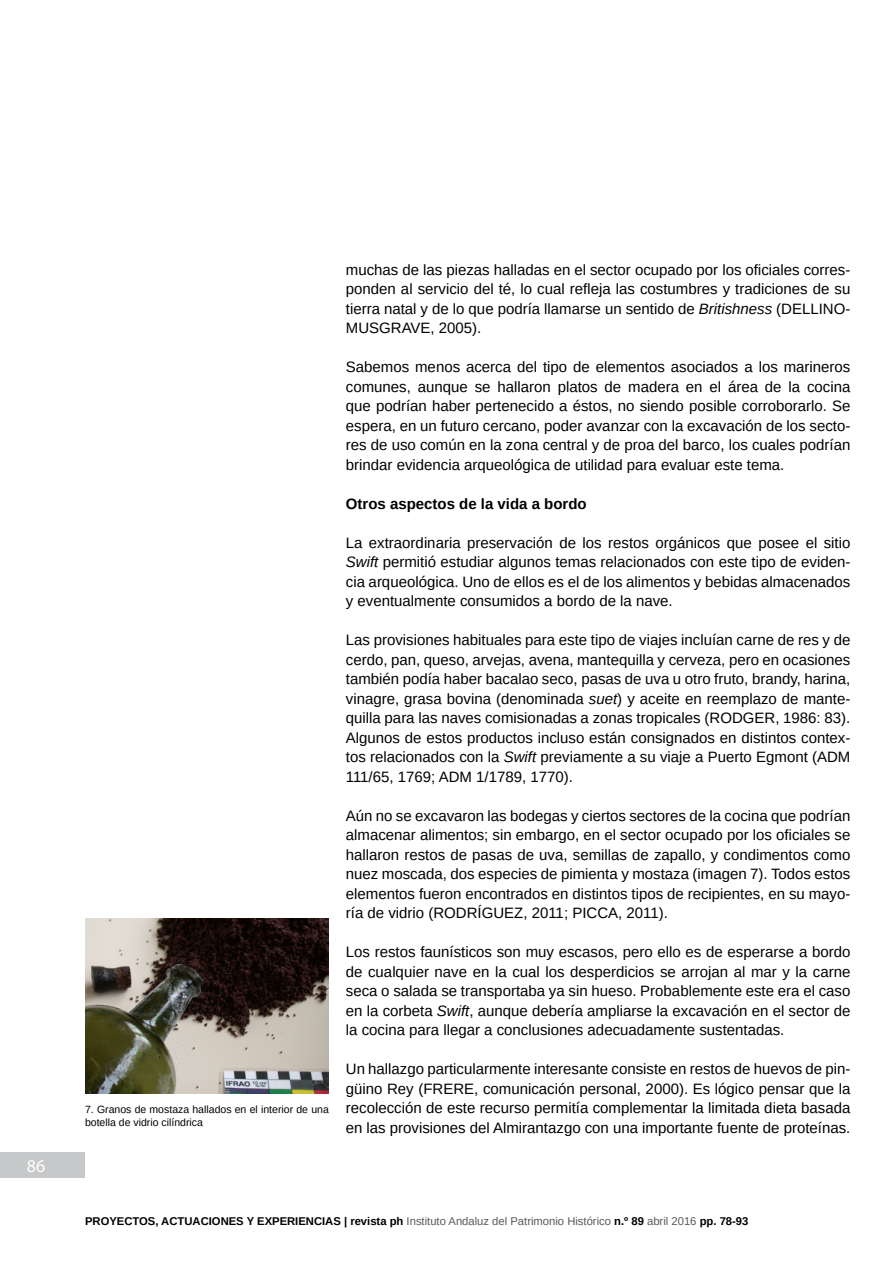
<style>
.page{position:relative;width:893px;height:1263px;background:#fff}
.page>*{position:absolute;margin:0;border:0;box-sizing:border-box;transform-origin:0 0}
.t1{font:18px "Myriad Pro";color:#fff}
.t2{font:15px/19.5px "Arimo";color:#000;text-align:justify}
.t3{font:700 15px "Arimo";color:#000}
.t4{font:700 11.25px "Arimo";color:#000}
.t5{font:10.5px/12.6px "Arimo";color:#000}
.s1{font-style:italic}
.s2{font-weight:400;color:#58595b}
</style>
<div class="page">
<div style="left:0;top:1152px;width:85px;height:26px;background:#c7c8ca"></div>
<img style="left:85px;top:918px;width:244px;height:175px">
<p class="t1" style="left:27px;top:1155px;width:20px">86</p>
<p class="t5" style="left:85px;top:1103px;width:245px">7. Granos de mostaza hallados en el interior de una botella de vidrio cilíndrica</p>
<p class="t2" style="left:346px;top:260px;width:506px">muchas de las piezas halladas en el sector ocupado por los oficiales corres&shy;ponden al servicio del té, lo cual refleja las costumbres y tradiciones de su tierra natal y de lo que podría llamarse un sentido de <span class="s1">Britishness</span> (DELLINO-MUSGRAVE, 2005).</p>
<p class="t2" style="left:346px;top:357px;width:506px">Sabemos menos acerca del tipo de elementos asociados a los marineros comunes, aunque se hallaron platos de madera en el área de la cocina que podrían haber pertenecido a éstos, no siendo posible corroborarlo. Se espera, en un futuro cercano, poder avanzar con la excavación de los secto&shy;res de uso común en la zona central y de proa del barco, los cuales podrían brindar evidencia arqueológica de utilidad para evaluar este tema.</p>
<p class="t3" style="left:346px;top:493px;width:242px">Otros aspectos de la vida a bordo</p>
<p class="t2" style="left:346px;top:533px;width:506px">La extraordinaria preservación de los restos orgánicos que posee el sitio <span class="s1">Swift</span> permitió estudiar algunos temas relacionados con este tipo de eviden&shy;cia arqueológica. Uno de ellos es el de los alimentos y bebidas almacenados y eventualmente consumidos a bordo de la nave.</p>
<p class="t2" style="left:346px;top:630px;width:506px">Las provisiones habituales para este tipo de viajes incluían carne de res y de cerdo, pan, queso, arvejas, avena, mantequilla y cerveza, pero en ocasiones también podía haber bacalao seco, pasas de uva u otro fruto, brandy, harina, vinagre, grasa bovina (denominada <span class="s1">suet</span>) y aceite en reemplazo de mante&shy;quilla para las naves comisionadas a zonas tropicales (RODGER, 1986: 83).<br>Algunos de estos productos incluso están consignados en distintos contex&shy;tos relacionados con la <span class="s1">Swift</span> previamente a su viaje a Puerto Egmont (ADM 111/65, 1769; ADM 1/1789, 1770).</p>
<p class="t2" style="left:346px;top:806px;width:506px">Aún no se excavaron las bodegas y ciertos sectores de la cocina que podrían almacenar alimentos; sin embargo, en el sector ocupado por los oficiales se hallaron restos de pasas de uva, semillas de zapallo, y condimentos como nuez moscada, dos especies de pimienta y mostaza (imagen 7). Todos estos elementos fueron encontrados en distintos tipos de recipientes, en su mayo&shy;ría de vidrio (RODRÍGUEZ, 2011; PICCA, 2011).</p>
<p class="t2" style="left:346px;top:942px;width:506px">Los restos faunísticos son muy escasos, pero ello es de esperarse a bordo de cualquier nave en la cual los desperdicios se arrojan al mar y la carne seca o salada se transportaba ya sin hueso. Probablemente este era el caso en la corbeta <span class="s1">Swift</span>, aunque debería ampliarse la excavación en el sector de la cocina para llegar a conclusiones adecuadamente sustentadas.</p>
<p class="t2" style="left:346px;top:1059px;width:506px">Un hallazgo particularmente interesante consiste en restos de huevos de pin&shy;güino Rey (FRERE, comunicación personal, 2000). Es lógico pensar que la recolección de este recurso permitía complementar la limitada dieta basada en las provisiones del Almirantazgo con una importante fuente de proteínas.</p>
<p class="t4" style="left:85px;top:1213px;width:665px">PROYECTOS, ACTUACIONES Y EXPERIENCIAS | revista ph <span class="s2">Instituto Andaluz del Patrimonio Histórico</span> n.º 89 <span class="s2">abril 2016</span> pp. 78-93</p>
</div>
